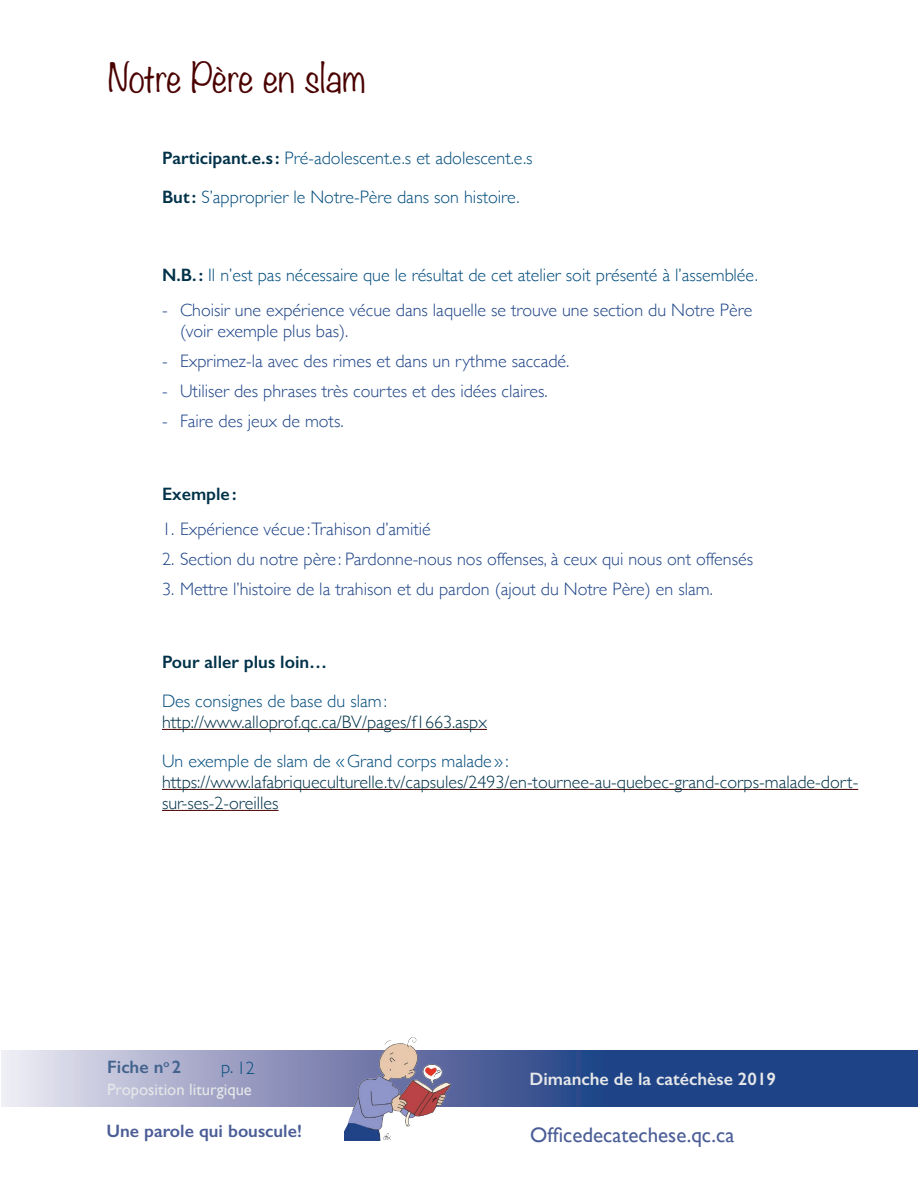
<style>
.page{position:relative;width:918px;height:1188px;background:#fff}
.page>*{position:absolute;margin:0;border:0;box-sizing:border-box;transform-origin:0 0}
.sous-titre{font:300 36px "Noteworthy";color:#4a0201}
.t1{font:21px "Gill Sans";color:#4b5d97}
.tx_reg_-_enumération{font:300 18px/21px "Gill Sans";color:#1e4487}
.tx_reg_non_justifié{font:300 18px/21px "Gill Sans";color:#003249}
.tx_reg{font:300 18px "Gill Sans";color:#034d7d}
.tx_reg-2{font:600 18px "Gill Sans";color:#003249}
.t2{font:600 18px "Gill Sans";color:#e6e7e9}
.t3{font:600 18px "Gill Sans";color:#4b5d97}
.t4{font:600 18px "Gill Sans";color:#43638f}
.t5{font:16.5px "Gill Sans";color:#e6e7e9}
.s1{font-weight:600;color:#003249}
.s2{color:#034d7d}
</style>
<div class="page">
<svg style="left:2px;top:1050px;width:916px;height:57px;background:#6276a7"></svg>
<img style="left:344px;top:1037px;width:108px;height:104px">
<hr style="left:162px;top:729px;width:325px;height:1px;background:#4a0201">
<hr style="left:162px;top:789px;width:696px;height:1px;background:#4a0201">
<hr style="left:162px;top:810px;width:117px;height:1px;background:#4a0201">
<p class="sous-titre" style="left:108px;top:46px;width:259px">Notre Père en slam</p>
<p class="tx_reg" style="left:162px;top:144px;width:372px"><span class="s1">Participant.e.s :</span> Pré-adolescent.e.s et adolescent.e.s</p>
<p class="tx_reg" style="left:162px;top:183px;width:359px"><span class="s1">But:</span> S’approprier le Notre-Père dans son histoire.</p>
<p class="tx_reg" style="left:162px;top:261px;width:597px"><span class="s1">N.B. :</span> Il n’est pas nécessaire que le résultat de cet atelier soit présenté à l’assemblée.</p>
<p class="tx_reg_-_enumération" style="left:180px;top:298px;width:574px;text-indent:-18px">- Choisir une expérience vécue dans laquelle se trouve une section du Notre Père (voir exemple plus bas).</p>
<p class="tx_reg_-_enumération" style="left:162px;top:349px;width:409px">- Exprimez-la avec des rimes et dans un rythme saccadé.</p>
<p class="tx_reg_-_enumération" style="left:162px;top:379px;width:387px">- Utiliser des phrases très courtes et des idées claires.</p>
<p class="tx_reg_-_enumération" style="left:162px;top:409px;width:183px">- Faire des jeux de mots.</p>
<p class="tx_reg-2" style="left:162px;top:483px;width:76px">Exemple:</p>
<p class="tx_reg_-_enumération" style="left:162px;top:517px;width:270px">1. Expérience vécue :Trahison d’amitié</p>
<p class="tx_reg_-_enumération" style="left:162px;top:547px;width:593px">2. Section du notre père : Pardonne-nous nos offenses, à ceux qui nous ont offensés</p>
<p class="tx_reg_-_enumération" style="left:162px;top:577px;width:552px">3. Mettre l’histoire de la trahison et du pardon (ajout du Notre Père) en slam.</p>
<p class="tx_reg-2" style="left:162px;top:651px;width:167px">Pour aller plus loin…</p>
<p class="tx_reg_non_justifié" style="left:162px;top:690px;width:327px"><span class="s2">Des consignes de base du slam: </span>http://www.alloprof.qc.ca/BV/pages/f1663.aspx</p>
<p class="tx_reg_non_justifié" style="left:162px;top:750px;width:698px"><span class="s2">Un exemple de slam de «Grand corps malade» : </span>https://www.lafabriqueculturelle.tv/capsules/2493/en-tournee-au-quebec-grand-corps-malade-dort&shy;sur-ses-2-oreilles</p>
<p class="t4" style="left:107px;top:1056px;width:75px">Fiche n<sup>o</sup> 2</p>
<p class="tx_reg" style="left:221px;top:1054px;width:35px">p. 12</p>
<p class="t5" style="left:107px;top:1080px;width:146px">Proposition liturgique</p>
<p class="t2" style="left:530px;top:1068px;width:248px">Dimanche de la catéchèse 2019</p>
<p class="t3" style="left:106px;top:1120px;width:197px">Une parole qui bouscule!</p>
<p class="t1" style="left:530px;top:1123px;width:206px">Officedecatechese.qc.ca</p>
</div>
